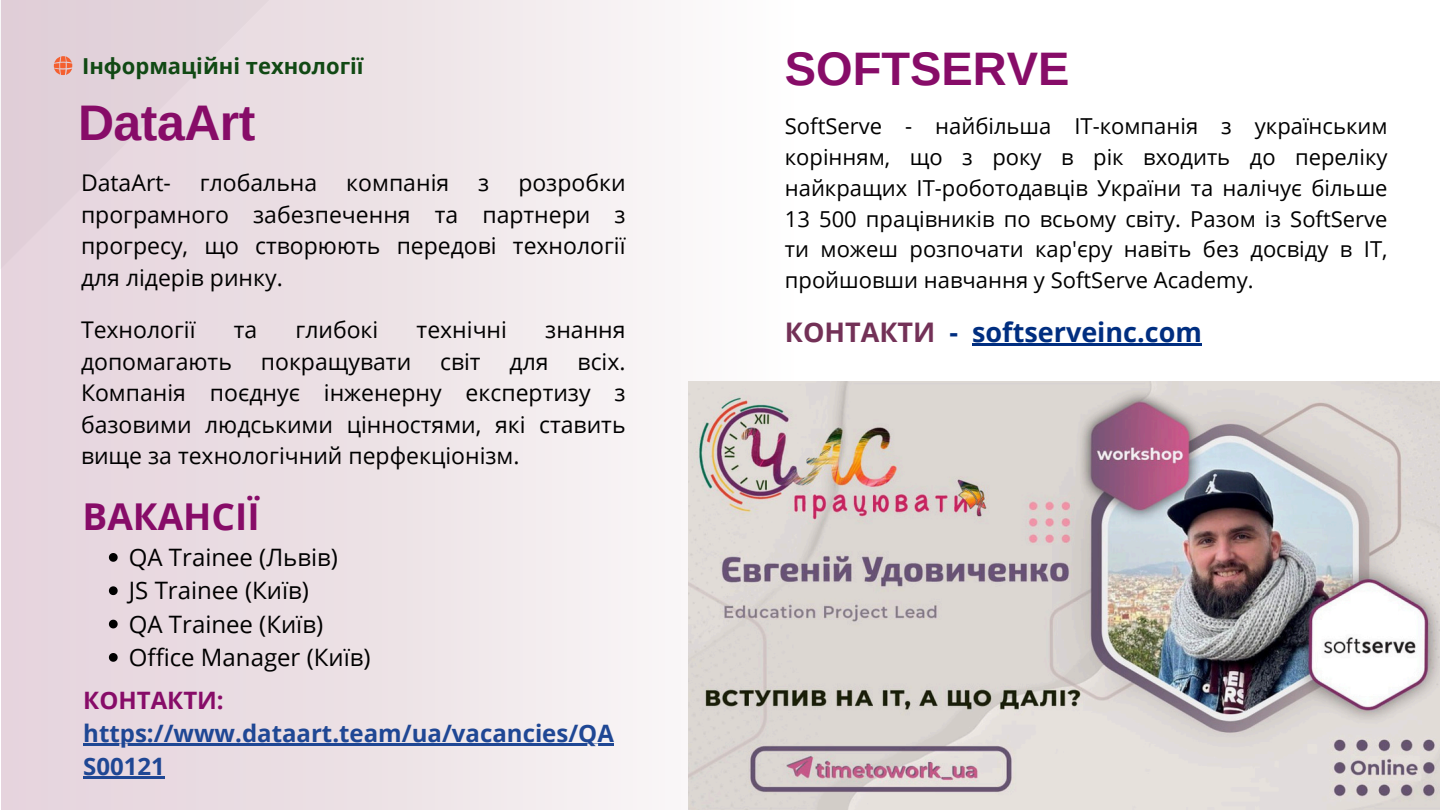
<style>
.page{position:relative;width:1440px;height:810px;background:#fff}
.page>*{position:absolute;margin:0;border:0;box-sizing:border-box;transform-origin:0 0}
.t1{font:700 50px "Arimo";letter-spacing:-.01em;color:#870c68}
.t2{font:700 47px "Arimo";color:#870c68}
.t3{font:700 37px "Open Sans";color:#870c68}
.t4{font:700 27px "Open Sans";color:#002e80}
.t5{font:24px "Open Sans";color:#000}
.t6{font:700 24px/33px "Open Sans";color:#1f4794}
.t7{font:700 24px "Open Sans";color:#870c68}
.t8{font:23px/31.5px "Open Sans";color:#000;text-align:justify}
.t9{font:22px/30.8px "Open Sans";color:#000;text-align:justify}
.t10{font:700 22px "Open Sans";color:#114914}
.s1{color:#733157}
</style>
<div class="page">
<div style="left:1px;top:0;width:802px;height:810px;background:linear-gradient(to right,#e3d0d9,#fcfcfb)"></div>
<div style="left:1px;top:0;width:268px;height:270px;background:#e4d6dd"></div>
<svg style="left:54px;top:56px;width:18px;height:19px"></svg>
<img style="left:688px;top:381px;width:752px;height:429px">
<hr style="left:83px;top:744px;width:531px;height:2px;background:#1f4794">
<hr style="left:83px;top:777px;width:82px;height:2px;background:#1f4794">
<hr style="left:972px;top:343px;width:230px;height:3px;background:#002e80">
<svg style="left:109px;top:553px;width:9px;height:9px"></svg>
<svg style="left:109px;top:586px;width:9px;height:9px"></svg>
<svg style="left:109px;top:620px;width:9px;height:8px"></svg>
<svg style="left:109px;top:653px;width:9px;height:9px"></svg>
<p class="t10" style="left:82px;top:51px;width:283px">Інформаційні технології</p>
<h5 class="t1" style="left:78px;top:94px;width:179px">DataArt</h5>
<p class="t8" style="left:81px;top:167px;width:91px">DataArt-</p>
<p class="t8" style="left:200px;top:167px;width:119px">глобальна</p>
<p class="t8" style="left:346px;top:167px;width:104px">компанія</p>
<p class="t8" style="left:478px;top:167px;width:13px">з</p>
<p class="t8" style="left:81px;top:167px;width:546px;text-indent:437px">розробки програмного забезпечення та партнери з прогресу, що створюють передові технології для лідерів ринку.</p>
<p class="t8" style="left:81px;top:314px;width:116px">Технології</p>
<p class="t8" style="left:234px;top:314px;width:25px">та</p>
<p class="t8" style="left:296px;top:314px;width:84px">глибокі</p>
<p class="t8" style="left:417px;top:314px;width:92px">технічні</p>
<p class="t8" style="left:545px;top:314px;width:82px">знання</p>
<p class="t8" style="left:81px;top:345px;width:152px">допомагають</p>
<p class="t8" style="left:261px;top:345px;width:152px">покращувати</p>
<p class="t8" style="left:440px;top:345px;width:42px">світ</p>
<p class="t8" style="left:510px;top:345px;width:41px">для</p>
<p class="t8" style="left:81px;top:345px;width:546px;text-indent:497px">всіх.<br>Компанія поєднує інженерну експертизу з базовими людськими цінностями, які ставить вище за технологічний перфекціонізм.</p>
<h4 class="t3" style="left:83px;top:490px;width:179px">ВАКАНСІЇ</h4>
<h5 class="t5" style="left:129px;top:540px;width:211px">QA Trainee (Львів)</h5>
<h1 class="t5" style="left:129px;top:574px;width:181px">JS Trainee (Київ)</h1>
<h2 class="t5" style="left:129px;top:607px;width:196px">QA Trainee (Київ)</h2>
<p class="t5" style="left:129px;top:640px;width:243px">Office Manager (Київ)</p>
<h3 class="t7" style="left:83px;top:684px;width:142px">КОНТАКТИ:</h3>
<p class="t6" style="left:83px;top:717px;width:532px">https://www.dataart.team/ua/vacancies/QA<br>S00121</p>
<p class="t2" style="left:785px;top:43px;width:286px">SOFTSERVE</p>
<p class="t9" style="left:785px;top:110px;width:604px">SoftServe - найбільша ІT-компанія з українським корінням, що з року в рік входить до переліку найкращих ІТ-роботодавців України та налічує більше 13 500 працівників по всьому світу. Разом із SoftServe ти можеш розпочати кар'єру навіть без досвіду в ІТ, пройшовши навчання у SoftServe Academy.</p>
<p class="t4" style="left:785px;top:313px;width:419px"><span class="s1">КОНТАКТИ</span> - softserveinc.com</p>
</div>
